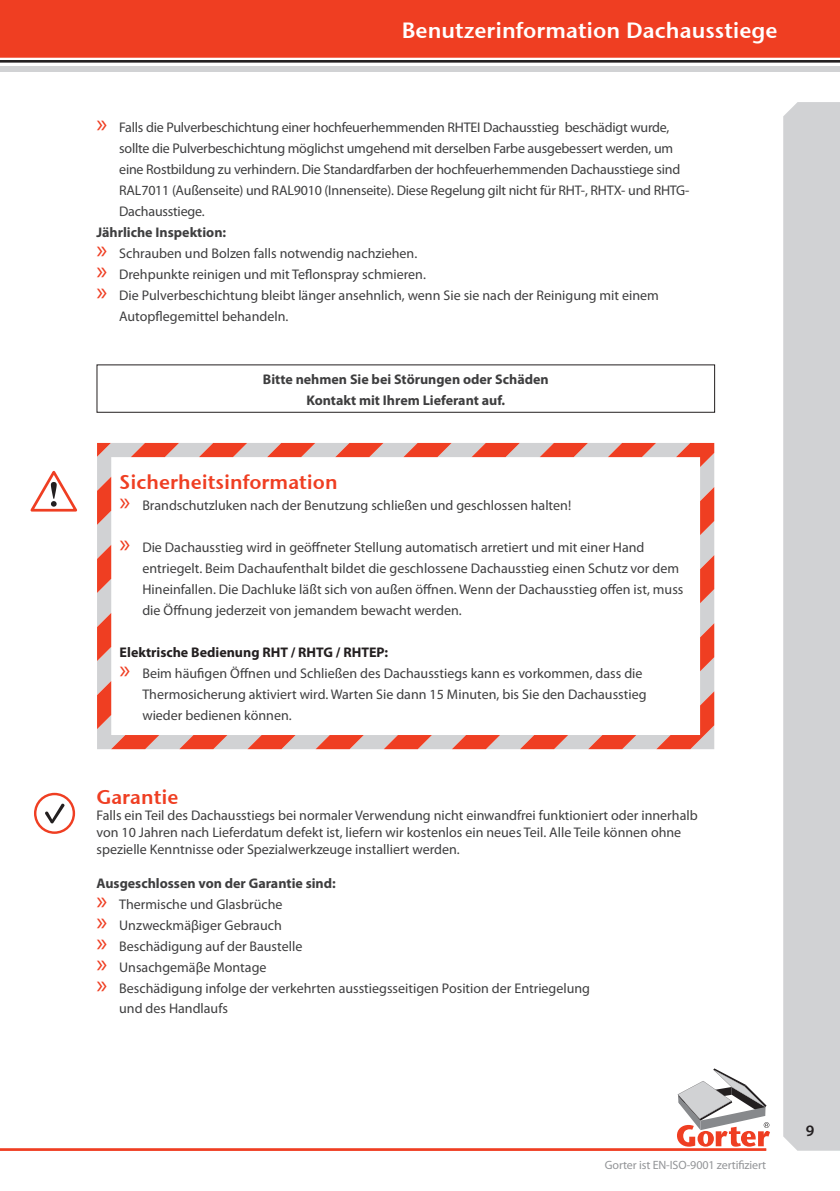
<style>
.page{position:relative;width:840px;height:1191px;background:#fff}
.page>*{position:absolute;margin:0;border:0;box-sizing:border-box;transform-origin:0 0}
.t1{font:22px "Stone Sans Sem ITCTT Semi";color:#fff}
.t2{font:20px "Stone Sans Sem ITCTT Semi";color:#ef3e22}
.t3{font:600 16px "Myriad Pro";color:#231f20}
.t4{font:14px/21px "Myriad Pro";color:#3e3e3f}
.t5{font:700 14px/21px "Myriad Pro";color:#3e3e3f;text-align:center}
.t6{font:700 14px "Myriad Pro";color:#231f20}
.t7{font:12px "Myriad Pro";letter-spacing:-.01em;color:#939598}
.s1{font-size:26px;color:#ef3e22}
</style>
<div class="page">
<svg style="left:783px;top:102px;width:56px;height:1048px;background:#d3d4d6"></svg>
<svg style="left:677px;top:1068px;width:92px;height:78px"></svg>
<div style="left:0;top:0;width:839px;height:57px;background:#ef3e22"></div>
<div style="left:0;top:66px;width:839px;height:5px;background:#d1d2d4"></div>
<hr style="left:0;top:60px;width:839px;height:2px;background:#231f20">
<hr style="left:0;top:1148px;width:765px;height:2px;background:#ef3e22">
<div style="left:96px;top:364px;width:618px;height:49px;border:1px solid #231f20"></div>
<div style="left:34px;top:793px;width:41px;height:41px;border:2px solid #ef3e22;border-radius:50%"></div>
<svg style="left:45px;top:803px;width:20px;height:20px"></svg>
<svg style="left:30px;top:470px;width:48px;height:42px"></svg>
<svg style="left:97px;top:443px;width:13px;height:306px;background:#df8d81"></svg>
<svg style="left:110px;top:443px;width:68px;height:306px"></svg>
<svg style="left:178px;top:443px;width:67px;height:306px"></svg>
<svg style="left:245px;top:443px;width:68px;height:306px"></svg>
<svg style="left:313px;top:443px;width:68px;height:306px"></svg>
<svg style="left:381px;top:443px;width:68px;height:306px"></svg>
<svg style="left:449px;top:443px;width:264px;height:306px"></svg>
<svg style="left:518px;top:477px;width:195px;height:272px"></svg>
<svg style="left:519px;top:511px;width:194px;height:238px"></svg>
<h1 class="t1" style="left:401px;top:12px;width:377px">Benutzerinformation Dachausstiege</h1>
<p class="t4" style="left:119px;top:117px;width:571px;text-indent:-23px"><span class="s1">x</span> Falls die Pulverbeschichtung einer hochfeuerhemmenden RHTEI Dachausstieg beschädigt wurde, sollte die Pulverbeschichtung möglichst umgehend mit derselben Farbe ausgebessert werden, um eine Rostbildung zu verhindern. Die Standardfarben der hochfeuerhemmenden Dachausstiege sind RAL7011 (Außenseite) und RAL9010 (Innenseite). Diese Regelung gilt nicht für RHT-, RHTX- und RHTG-Dachausstiege.</p>
<p class="t5" style="left:96px;top:221px;width:131px">Jährliche Inspektion:</p>
<p class="t4" style="left:96px;top:243px;width:322px"><span class="s1">x</span> Schrauben und Bolzen falls notwendig nachziehen.</p>
<p class="t4" style="left:96px;top:264px;width:331px"><span class="s1">x</span> Drehpunkte reinigen und mit Teflonspray schmieren.</p>
<p class="t4" style="left:96px;top:284px;width:563px"><span class="s1">x</span> Die Pulverbeschichtung bleibt länger ansehnlich, wenn Sie sie nach der Reinigung mit einem</p>
<p class="t4" style="left:119px;top:305px;width:171px">Autopflegemittel behandeln.</p>
<p class="t5" style="left:263px;top:368px;width:287px">Bitte nehmen Sie bei Störungen oder Schäden<br>Kontakt mit Ihrem Lieferant auf.</p>
<h2 class="t2" style="left:120px;top:465px;width:219px">Sicherheitsinformation</h2>
<p class="t4" style="left:120px;top:494px;width:453px"><span class="s1">x</span> Brandschutzluken nach der Benutzung schließen und geschlossen halten!</p>
<p class="t4" style="left:142px;top:536px;width:542px;text-indent:-23px"><span class="s1">x</span> Die Dachausstieg wird in geöffneter Stellung automatisch arretiert und mit einer Hand entriegelt. Beim Dachaufenthalt bildet die geschlossene Dachausstieg einen Schutz vor dem Hineinfallen. Die Dachluke läßt sich von außen öffnen. Wenn der Dachausstieg offen ist, muss die Öffnung jederzeit von jemandem bewacht werden.</p>
<p class="t6" style="left:120px;top:643px;width:270px">Elektrische Bedienung RHT / RHTG / RHTEP:</p>
<p class="t4" style="left:120px;top:662px;width:524px"><span class="s1">x</span> Beim häufigen Öffnen und Schließen des Dachausstiegs kann es vorkommen, dass die</p>
<p class="t4" style="left:142px;top:683px;width:505px">Thermosicherung aktiviert wird. Warten Sie dann 15 Minuten, bis Sie den Dachausstieg</p>
<p class="t4" style="left:142px;top:704px;width:151px">wieder bedienen können.</p>
<h2 class="t2" style="left:96px;top:780px;width:83px">Garantie</h2>
<p class="t4" style="left:96px;top:807px;width:602px;line-height:16.8px">Falls ein Teil des Dachausstiegs bei normaler Verwendung nicht einwandfrei funktioniert oder innerhalb von 10 Jahren nach Lieferdatum defekt ist, liefern wir kostenlos ein neues Teil. Alle Teile können ohne spezielle Kenntnisse oder Spezialwerkzeuge installiert werden.</p>
<p class="t5" style="left:96px;top:872px;width:241px">Ausgeschlossen von der Garantie sind:</p>
<p class="t4" style="left:96px;top:893px;width:187px"><span class="s1">x</span> Thermische und Glasbrüche</p>
<p class="t4" style="left:96px;top:914px;width:187px"><span class="s1">x</span> Unzweckmäβiger Gebrauch</p>
<p class="t4" style="left:96px;top:935px;width:207px"><span class="s1">x</span> Beschädigung auf der Baustelle</p>
<p class="t4" style="left:96px;top:956px;width:171px"><span class="s1">x</span> Unsachgemäβe Montage</p>
<p class="t4" style="left:96px;top:977px;width:495px"><span class="s1">x</span> Beschädigung infolge der verkehrten ausstiegsseitigen Position der Entriegelung</p>
<p class="t4" style="left:119px;top:998px;width:110px">und des Handlaufs</p>
<p class="t7" style="left:604px;top:1158px;width:163px">Gorter ist EN-ISO-9001 zertifiziert</p>
<p class="t3" style="left:805px;top:1120px;width:10px">9</p>
</div>
